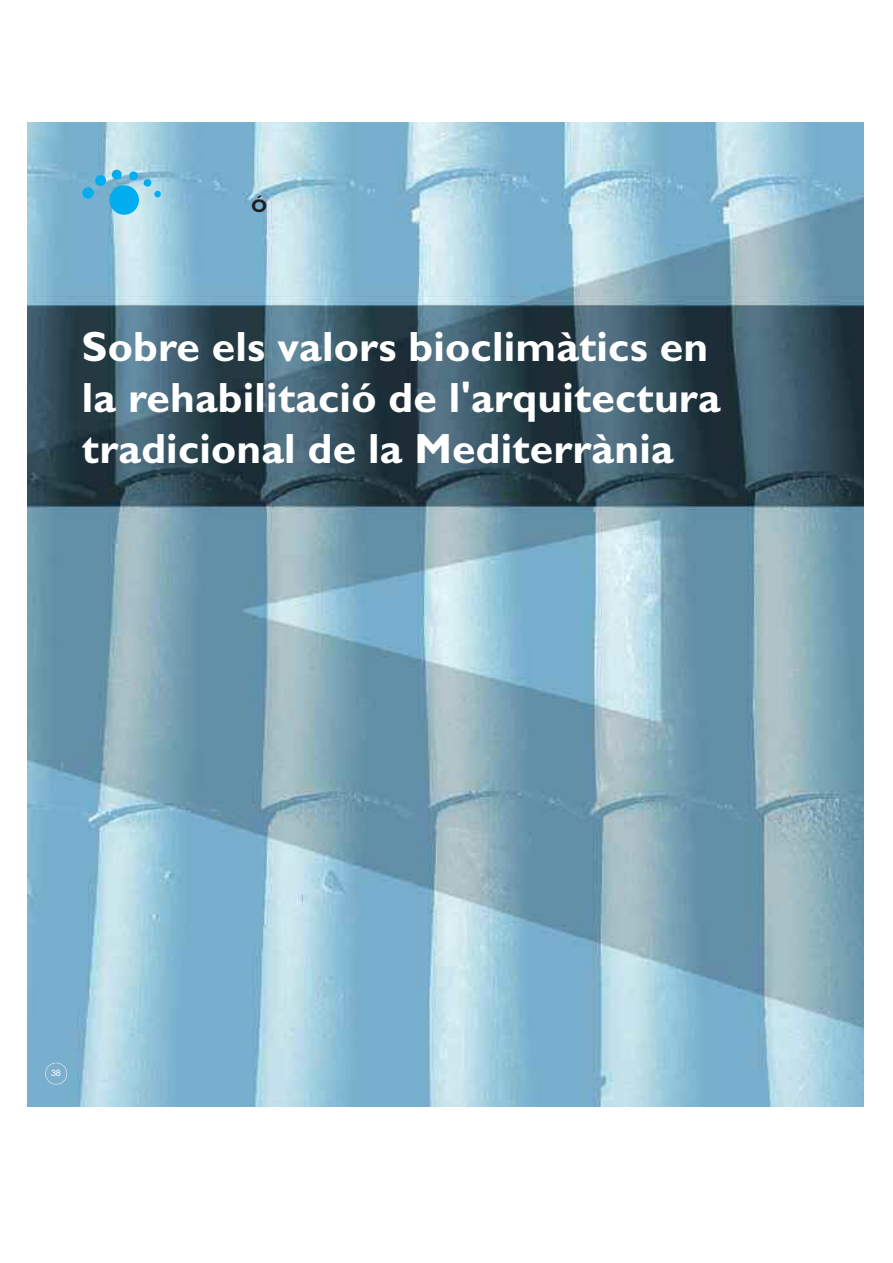
<style>
.page{position:relative;width:893px;height:1263px;background:#fff}
.page>*{position:absolute;margin:0;border:0;box-sizing:border-box;transform-origin:0 0}
.t1{font:700 42.45px/51px "Gill Sans";letter-spacing:.005em;color:#fff}
.t2{font:700 18.45px "Gill Sans";color:#231f20}
.t3{font:9px "Helvetica Neue";color:#fff}
</style>
<div class="page">
<img style="left:27px;top:122px;width:837px;height:984px">
<div style="left:46px;top:1063px;width:21px;height:21px;background:#7caece;border-radius:50%"></div>
<div style="left:45px;top:1063px;width:22px;height:22px;border:1px solid #fff;border-radius:50%"></div>
<div style="left:109px;top:185px;width:30px;height:30px;background:#00aeef;border-radius:50%"></div>
<div style="left:82px;top:187px;width:12px;height:12px;background:#00aeef;border-radius:50%"></div>
<div style="left:95px;top:175px;width:11px;height:11px;background:#00aeef;border-radius:50%"></div>
<div style="left:112px;top:169px;width:10px;height:11px;background:#00aeef;border-radius:50%"></div>
<div style="left:129px;top:171px;width:9px;height:9px;background:#00aeef;border-radius:50%"></div>
<div style="left:144px;top:179px;width:7px;height:8px;background:#00aeef;border-radius:50%"></div>
<div style="left:154px;top:191px;width:7px;height:6px;background:#00aeef;border-radius:50%"></div>
<p class="t2" style="left:251px;top:199px;width:18px">Ó</p>
<p class="t1" style="left:82px;top:326px;width:640px">Sobre els valors bioclimàtics en la rehabilitació de l'arquitectura tradicional de la Mediterrània</p>
<p class="t3" style="left:51px;top:1070px;width:11px">38</p>
</div>
